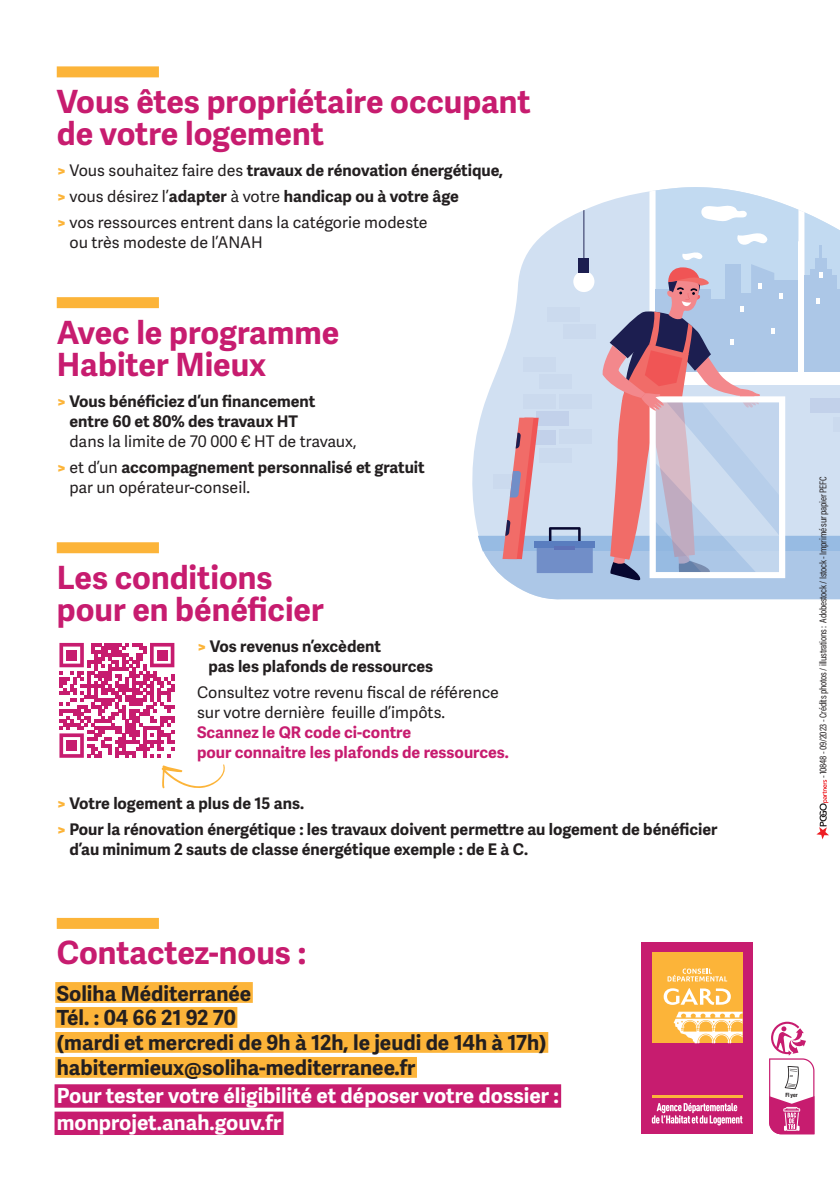
<style>
.page{position:relative;width:840px;height:1191px;background:#fff}
.page>*{position:absolute;margin:0;border:0;box-sizing:border-box;transform-origin:0 0}
.t1{font:700 32px/32px "Adelle Sans";color:#c71c6f}
.t2{font:700 20.8px/25px "Adelle Sans";color:#231f20}
.t3{font:700 20.8px/27.2px "Adelle Sans";color:#fff}
.t4{font:16px/25.6px "Adelle Sans";color:#231f20}
.t5{font:700 16px/20px "Adelle Sans";color:#231f20}
.t6{font:700 16px/20px "Adelle Sans";color:#c71c6f}
.t7{font:10px "Acumin Variable Concept";letter-spacing:-.025em;color:#231f20}
.t8{font:700 condensed 5.8px "Helvetica Neue";color:#231f20}
.s1{font-weight:800;color:#fcb439}
.s2{font-weight:700}
</style>
<div class="page">
<div style="left:641px;top:942px;width:111px;height:192px;background:#c71c6f"></div>
<hr style="left:651px;top:1095px;width:91px;height:3px;background:#fcb439">
<div style="left:651px;top:952px;width:91px;height:91px;background:#fcb439"></div>
<svg style="left:673px;top:1011px;width:69px;height:32px"></svg>
<svg style="left:663px;top:988px;width:67px;height:17px"></svg>
<svg style="left:667px;top:968px;width:59px;height:13px"></svg>
<svg style="left:651px;top:1102px;width:91px;height:23px"></svg>
<div style="left:55px;top:982px;width:198px;height:21px;background:#fcb439"></div>
<div style="left:55px;top:1007px;width:182px;height:20px;background:#fcb439"></div>
<div style="left:55px;top:1032px;width:493px;height:20px;background:#fcb439"></div>
<div style="left:55px;top:1057px;width:362px;height:20px;background:#fcb439"></div>
<div style="left:54px;top:1084px;width:507px;height:23px;background:#c71c6f"></div>
<div style="left:54px;top:1111px;width:229px;height:24px;background:#c71c6f"></div>
<div style="left:57px;top:918px;width:102px;height:11px;background:#fcb439"></div>
<svg style="left:477px;top:187px;width:362px;height:413px"></svg>
<div style="left:57px;top:66px;width:102px;height:11px;background:#fcb439"></div>
<div style="left:57px;top:297px;width:102px;height:11px;background:#fcb439"></div>
<div style="left:57px;top:542px;width:102px;height:11px;background:#fcb439"></div>
<svg style="left:59px;top:643px;width:115px;height:114px"></svg>
<div style="left:66px;top:650px;width:11px;height:10px;background:#c71c6f"></div>
<div style="left:157px;top:650px;width:10px;height:10px;background:#c71c6f"></div>
<div style="left:66px;top:740px;width:11px;height:11px;background:#c71c6f"></div>
<svg style="left:161px;top:764px;width:64px;height:25px"></svg>
<svg style="left:816px;top:780px;width:12px;height:59px"></svg>
<svg style="left:769px;top:1021px;width:45px;height:113px"></svg>
<h1 class="t1" style="left:57px;top:86px;width:475px">Vous êtes propriétaire occupant de votre logement</h1>
<p class="t4" style="left:57px;top:158px;width:447px"><span class="s1">&gt;</span> Vous souhaitez faire des <span class="s2">travaux de rénovation énergétique, </span><span class="s1">&gt;</span> vous désirez l’<span class="s2">adapter</span> à votre <span class="s2">handicap ou à votre âge<br></span><span class="s1">&gt;</span> vos ressources entrent dans la catégorie modeste</p>
<p class="t4" style="left:69px;top:230px;width:195px">ou très modeste de l’ANAH</p>
<h1 class="t1" style="left:57px;top:317px;width:284px">Avec le programme<br>Habiter Mieux</h1>
<p class="t5" style="left:57px;top:392px;width:260px;text-align:center"><span class="s1">&gt;</span> Vous bénéficiez d’un financement entre 60 et 80% des travaux HT</p>
<p class="t4" style="left:57px;top:429px;width:369px;text-indent:13px">dans la limite de 70 000 € HT de travaux,<br><span class="s1">&gt;</span> et d’un <span class="s2">accompagnement personnalisé et gratuit</span></p>
<p class="t4" style="left:69px;top:475px;width:182px">par un opérateur-conseil.</p>
<h1 class="t1" style="left:57px;top:562px;width:268px">Les conditions pour en bénéficier</h1>
<p class="t5" style="left:208px;top:637px;width:226px;text-indent:-11px"><span class="s1">&gt;</span> Vos revenus n’excèdent<br>pas les plafonds de ressources</p>
<p class="t4" style="left:197px;top:682px;width:303px;line-height:20px">Consultez votre revenu fiscal de référence sur votre dernière feuille d’impôts.</p>
<p class="t6" style="left:197px;top:722px;width:313px">Scannez le QR code ci-contre<br>pour connaitre les plafonds de ressources.</p>
<p class="t5" style="left:57px;top:791px;width:662px;line-height:25.6px"><span class="s1">&gt;</span> Votre logement a plus de 15 ans.<br><span class="s1">&gt;</span> Pour la rénovation énergétique : les travaux doivent permettre au logement de bénéficier</p>
<p class="t5" style="left:69px;top:839px;width:460px">d’au minimum 2 sauts de classe énergétique exemple : de E à C.</p>
<h1 class="t1" style="left:57px;top:937px;width:251px">Contactez-nous :</h1>
<h2 class="t2" style="left:57px;top:981px;width:491px">Soliha Méditerranée<br>Tél. : 04 66 21 92 70<br>(mardi et mercredi de 9h à 12h, le jeudi de 14h à 17h) habitermieux@soliha-mediterranee.fr</h2>
<h2 class="t3" style="left:57px;top:1082px;width:503px">Pour tester votre éligibilité et déposer votre dossier : monprojet.anah.gouv.fr</h2>
<p class="t7" style="left:815px;top:778px;width:303px;rotate:-90deg">- 10848 - 09/2023 - Crédits photos / illustrations : Adobestock / Istock - Imprimé sur papier PEFC</p>
<p class="t8" style="left:785px;top:1090px;width:14px">Fl yer</p>
</div>
